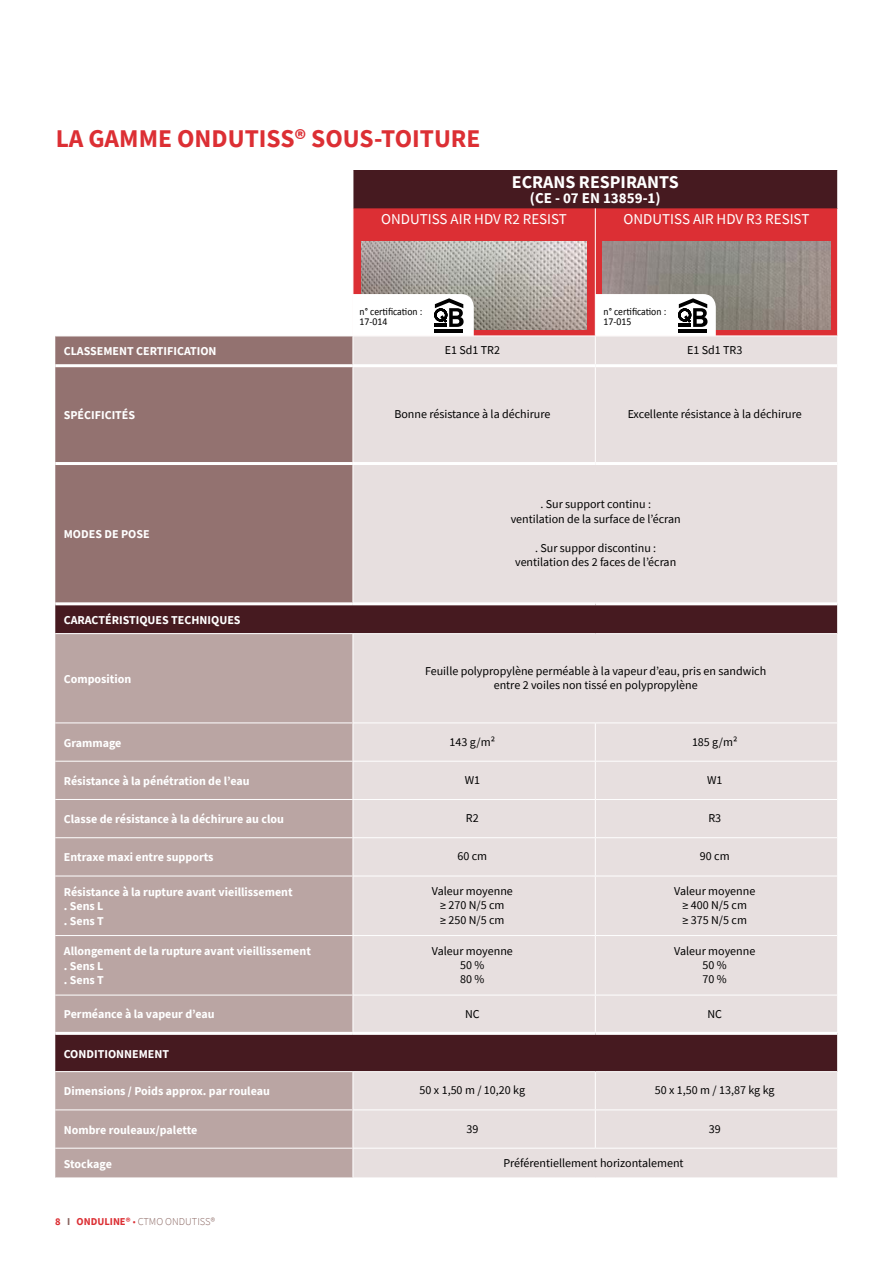
<style>
.page{position:relative;width:893px;height:1263px;background:#fff}
.page>*{position:absolute;margin:0;border:0;box-sizing:border-box;transform-origin:0 0}
.t1{font:700 25.5px "Source Sans Pro";color:#dc2f34}
.t2{font:700 18px "Source Sans Pro";color:#fff}
.t3{font:15px "Source Sans Pro";color:#fff}
.t4{font:700 15px "Source Sans Pro";color:#fff}
.t5{font:12px/14.4px "Source Sans Pro";color:#000;text-align:center}
.t6{font:700 12px/14.4px "Source Sans Pro";color:#fff}
.t7{font:10.5px/10.5px "Calibri";color:#000;scale:.93 1}
.t8{font:300 10.5px "Source Sans Pro";color:#88645f}
.s1{font-weight:700;color:#dc2f34}
.s2{font-weight:700}
.s3{color:#dc2f34}
</style>
<div class="page">
<div style="left:353px;top:170px;width:485px;height:38px;background:#461a20"></div>
<div style="left:354px;top:208px;width:483px;height:128px;background:#dc2f34"></div>
<div style="left:55px;top:337px;width:298px;height:265px;background:#937270"></div>
<div style="left:354px;top:337px;width:483px;height:840px;background:#e7dfdf"></div>
<svg style="left:55px;top:605px;width:782px;height:466px;background:#cbbdbe"></svg>
<svg style="left:55px;top:634px;width:298px;height:543px;background:#b29c9a"></svg>
<hr style="left:595px;top:367px;width:1px;height:95px;background:#fff">
<hr style="left:595px;top:723px;width:1px;height:38px;background:#fff">
<hr style="left:353px;top:761px;width:1px;height:38px;background:#fff">
<hr style="left:595px;top:761px;width:1px;height:38px;background:#fff">
<hr style="left:353px;top:800px;width:1px;height:37px;background:#fff">
<hr style="left:595px;top:800px;width:1px;height:37px;background:#fff">
<hr style="left:353px;top:838px;width:1px;height:38px;background:#fff">
<hr style="left:595px;top:838px;width:1px;height:38px;background:#fff">
<hr style="left:353px;top:876px;width:1px;height:59px;background:#fff">
<hr style="left:595px;top:876px;width:1px;height:59px;background:#fff">
<hr style="left:353px;top:936px;width:1px;height:59px;background:#fff">
<hr style="left:595px;top:936px;width:1px;height:59px;background:#fff">
<hr style="left:353px;top:995px;width:1px;height:37px;background:#fff">
<hr style="left:595px;top:995px;width:1px;height:37px;background:#fff">
<hr style="left:595px;top:1072px;width:1px;height:37px;background:#fff">
<hr style="left:595px;top:1110px;width:1px;height:38px;background:#fff">
<svg style="left:353px;top:1149px;width:1px;height:28px"></svg>
<hr style="left:353px;top:170px;width:1px;height:38px;background:#fff">
<hr style="left:837px;top:170px;width:1px;height:38px;background:#fff">
<hr style="left:595px;top:208px;width:1px;height:128px;background:#fff">
<hr style="left:353px;top:634px;width:1px;height:88px;background:#fff">
<hr style="left:353px;top:723px;width:1px;height:38px;background:#fff">
<hr style="left:353px;top:722px;width:242px;height:1px;background:#fff">
<hr style="left:595px;top:722px;width:242px;height:1px;background:#fff">
<hr style="left:55px;top:761px;width:298px;height:1px;background:#fff">
<hr style="left:353px;top:761px;width:242px;height:1px;background:#fff">
<hr style="left:595px;top:761px;width:242px;height:1px;background:#fff">
<hr style="left:55px;top:799px;width:298px;height:1px;background:#fff">
<hr style="left:353px;top:799px;width:242px;height:1px;background:#fff">
<hr style="left:595px;top:799px;width:242px;height:1px;background:#fff">
<hr style="left:55px;top:837px;width:298px;height:1px;background:#fff">
<hr style="left:353px;top:837px;width:242px;height:1px;background:#fff">
<hr style="left:595px;top:837px;width:242px;height:1px;background:#fff">
<hr style="left:55px;top:876px;width:298px;height:1px;background:#fff">
<hr style="left:353px;top:876px;width:242px;height:1px;background:#fff">
<hr style="left:595px;top:876px;width:242px;height:1px;background:#fff">
<hr style="left:55px;top:935px;width:298px;height:1px;background:#fff">
<hr style="left:353px;top:935px;width:242px;height:1px;background:#fff">
<hr style="left:595px;top:935px;width:242px;height:1px;background:#fff">
<hr style="left:55px;top:995px;width:298px;height:1px;background:#fff">
<hr style="left:353px;top:995px;width:242px;height:1px;background:#fff">
<hr style="left:595px;top:995px;width:242px;height:1px;background:#fff">
<hr style="left:353px;top:1109px;width:242px;height:1px;background:#fff">
<hr style="left:595px;top:1109px;width:242px;height:1px;background:#fff">
<hr style="left:55px;top:1148px;width:298px;height:1px;background:#fff">
<hr style="left:353px;top:1148px;width:242px;height:1px;background:#fff">
<hr style="left:595px;top:1148px;width:242px;height:1px;background:#fff">
<hr style="left:55px;top:722px;width:298px;height:1px;background:#fff">
<hr style="left:55px;top:1109px;width:298px;height:1px;background:#fff">
<hr style="left:55px;top:364px;width:298px;height:3px;background:#fff">
<hr style="left:55px;top:462px;width:298px;height:3px;background:#fff">
<hr style="left:353px;top:364px;width:242px;height:3px;background:#fff">
<hr style="left:595px;top:364px;width:242px;height:3px;background:#fff">
<hr style="left:353px;top:462px;width:242px;height:3px;background:#fff">
<hr style="left:595px;top:462px;width:242px;height:3px;background:#fff">
<hr style="left:353px;top:602px;width:242px;height:3px;background:#fff">
<hr style="left:595px;top:602px;width:242px;height:3px;background:#fff">
<hr style="left:55px;top:1032px;width:298px;height:3px;background:#fff">
<hr style="left:353px;top:1032px;width:242px;height:3px;background:#fff">
<hr style="left:595px;top:1032px;width:242px;height:3px;background:#fff">
<hr style="left:55px;top:633px;width:298px;height:1px;background:#fff">
<hr style="left:353px;top:633px;width:242px;height:1px;background:#fff">
<hr style="left:595px;top:633px;width:242px;height:1px;background:#fff">
<hr style="left:55px;top:1071px;width:298px;height:1px;background:#fff">
<hr style="left:353px;top:1071px;width:242px;height:1px;background:#fff">
<hr style="left:595px;top:1071px;width:242px;height:1px;background:#fff">
<img style="left:603px;top:241px;width:227px;height:88px">
<img style="left:362px;top:241px;width:225px;height:88px">
<svg style="left:352px;top:294px;width:122px;height:70px"></svg>
<svg style="left:595px;top:294px;width:121px;height:70px"></svg>
<h1 class="t1" style="left:56px;top:121px;width:426px">LA GAMME ONDUTISS® SOUS-TOITURE</h1>
<h2 class="t2" style="left:512px;top:170px;width:168px">ECRANS RESPIRANTS</h2>
<p class="t4" style="left:530px;top:188px;width:132px">(CE - 07 EN 13859-1)</p>
<p class="t3" style="left:381px;top:209px;width:187px">ONDUTISS AIR HDV R2 RESIST</p>
<p class="t3" style="left:624px;top:209px;width:187px">ONDUTISS AIR HDV R3 RESIST</p>
<p class="t7" style="left:360px;top:306px;width:69px">n° certification :<br>17-014</p>
<p class="t7" style="left:603px;top:306px;width:69px">n° certification :<br>17-015</p>
<p class="t6" style="left:64px;top:343px;width:154px">CLASSEMENT CERTIFICATION</p>
<p class="t5" style="left:445px;top:343px;width:57px">E1 Sd1 TR2</p>
<p class="t5" style="left:687px;top:343px;width:57px">E1 Sd1 TR3</p>
<p class="t6" style="left:64px;top:408px;width:73px">SPÉCIFICITÉS</p>
<p class="t5" style="left:394px;top:407px;width:157px">Bonne résistance à la déchirure</p>
<p class="t5" style="left:628px;top:407px;width:176px">Excellente résistance à la déchirure</p>
<p class="t6" style="left:64px;top:527px;width:87px">MODES DE POSE</p>
<p class="t6" style="left:64px;top:612px;width:178px">CARACTÉRISTIQUES TECHNIQUES</p>
<p class="t5" style="left:511px;top:497px;width:171px">. Sur support continu :<br>ventilation de la surface de l’écran</p>
<p class="t5" style="left:515px;top:540px;width:163px">. Sur suppor discontinu : ventilation des 2 faces de l’écran</p>
<p class="t6" style="left:64px;top:671px;width:69px">Composition</p>
<p class="t5" style="left:425px;top:664px;width:343px;line-height:13.5px">Feuille polypropylène perméable à la vapeur d’eau, pris en sandwich entre 2 voiles non tissé en polypropylène</p>
<p class="t6" style="left:64px;top:735px;width:59px">Grammage</p>
<p class="t5" style="left:450px;top:734px;width:47px">143 g/m²</p>
<p class="t5" style="left:692px;top:734px;width:47px">185 g/m²</p>
<p class="t6" style="left:64px;top:773px;width:187px">Résistance à la pénétration de l’eau</p>
<p class="t5" style="left:465px;top:773px;width:17px">W1</p>
<p class="t5" style="left:707px;top:773px;width:17px">W1</p>
<p class="t6" style="left:64px;top:812px;width:222px">Classe de résistance à la déchirure au clou</p>
<p class="t5" style="left:466px;top:811px;width:14px">R2</p>
<p class="t5" style="left:708px;top:811px;width:14px">R3</p>
<p class="t6" style="left:64px;top:850px;width:151px">Entraxe maxi entre supports</p>
<p class="t5" style="left:457px;top:849px;width:31px">60 cm</p>
<p class="t5" style="left:700px;top:849px;width:31px">90 cm</p>
<p class="t6" style="left:64px;top:884px;width:230px">Résistance à la rupture avant vieillissement . Sens L<br>. Sens T</p>
<p class="t5" style="left:432px;top:884px;width:83px">Valeur moyenne ≥ 270 N/5 cm<br>≥ 250 N/5 cm</p>
<p class="t5" style="left:674px;top:884px;width:83px">Valeur moyenne ≥ 400 N/5 cm<br>≥ 375 N/5 cm</p>
<p class="t6" style="left:64px;top:944px;width:249px">Allongement de la rupture avant vieillissement . Sens L<br>. Sens T</p>
<p class="t5" style="left:432px;top:943px;width:83px">Valeur moyenne<br>50 %<br>80 %</p>
<p class="t5" style="left:674px;top:943px;width:83px">Valeur moyenne<br>50 %<br>70 %</p>
<p class="t6" style="left:64px;top:1007px;width:152px">Perméance à la vapeur d’eau</p>
<p class="t5" style="left:465px;top:1006px;width:16px">NC</p>
<p class="t5" style="left:707px;top:1006px;width:16px">NC</p>
<p class="t6" style="left:64px;top:1046px;width:107px">CONDITIONNEMENT</p>
<p class="t6" style="left:64px;top:1084px;width:208px">Dimensions / Poids approx. par rouleau</p>
<p class="t5" style="left:420px;top:1083px;width:107px">50 x 1,50 m / 10,20 kg</p>
<p class="t5" style="left:655px;top:1083px;width:121px">50 x 1,50 m / 13,87 kg kg</p>
<p class="t6" style="left:64px;top:1122px;width:135px">Nombre rouleaux/palette</p>
<p class="t5" style="left:466px;top:1121px;width:13px">39</p>
<p class="t5" style="left:709px;top:1121px;width:13px">39</p>
<p class="t6" style="left:64px;top:1156px;width:50px">Stockage</p>
<p class="t5" style="left:503px;top:1155px;width:182px">Préférentiellement horizontalement</p>
<p class="t8" style="left:55px;top:1215px;width:161px"><span class="s1">8</span> <span class="s2">I</span> <span class="s1">ONDULINE®</span> <span class="s3">•</span> CTMO ONDUTISS®</p>
</div>
